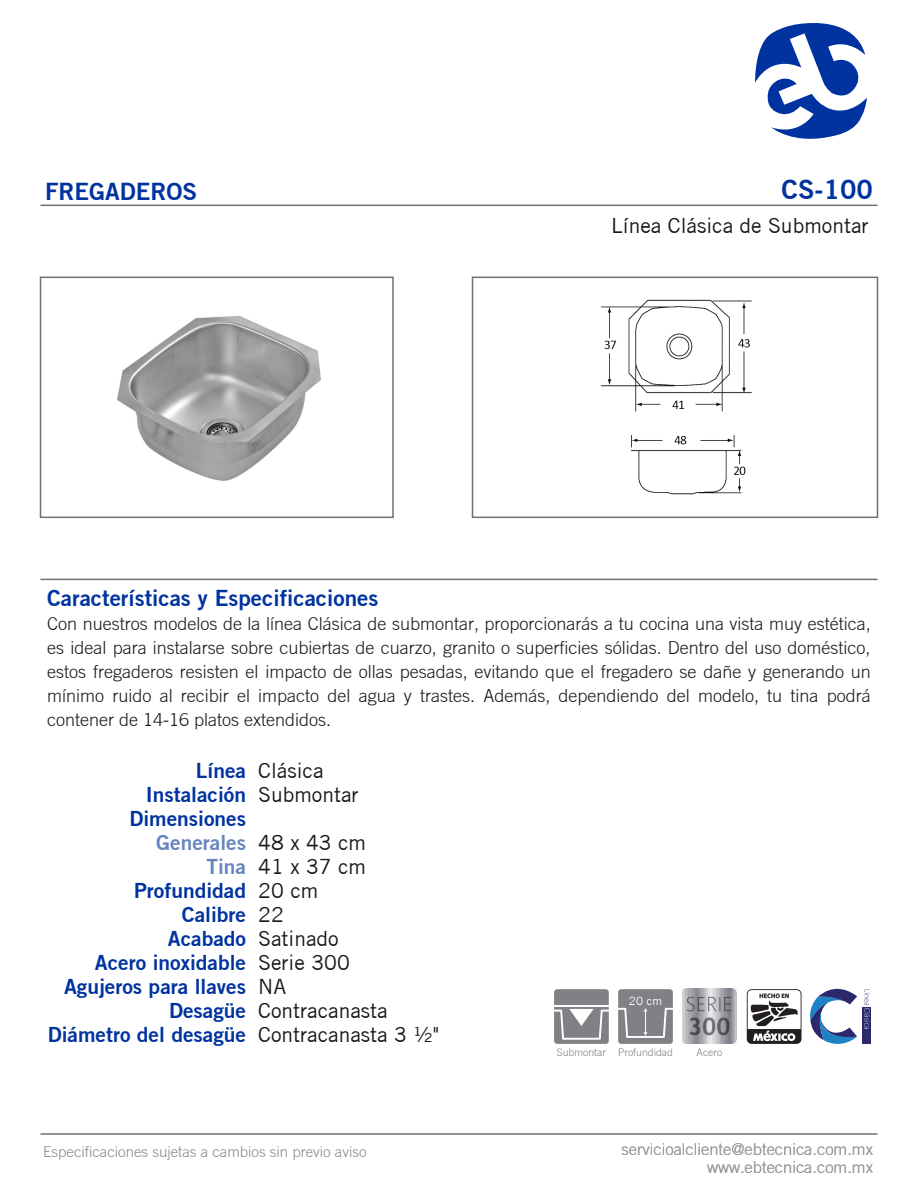
<style>
.page{position:relative;width:918px;height:1188px;background:#fff}
.page>*{position:absolute;margin:0;border:0;box-sizing:border-box;transform-origin:0 0}
.t1{font:700 27px "Trade Gothic No.2";color:#0033a0}
.t2{font:700 24px "Trade Gothic No.2";color:#0033a0}
.t3{font:700 22.5px "Trade Gothic No.2";color:#0033a0}
.t4{font:700 21px/24px "Trade Gothic No.2";color:#0033a0;text-align:right}
.t5{font:21px/24px "Trade Gothic";color:#1a171b}
.t6{font:700 21px/24px "Trade Gothic No.2";color:#6785be;text-align:right}
.t7{font:300 18px/24px "Trade Gothic";color:#1a171b;text-align:justify}
.t8{font:300 16.5px/18px "Trade Gothic";color:#9b9b9d;text-align:right}
.t9{font:300 15px "Trade Gothic";color:#868788}
.t10{font:11.55px "Trade Gothic";color:#fff}
.t11{font:300 10.5px "Trade Gothic";color:#808184}
</style>
<div class="page">
<img style="left:47px;top:276px;width:339px;height:205px">
<div style="left:554px;top:989px;width:55px;height:55px;background:#808184;border-radius:3px"></div>
<hr style="left:554px;top:1005px;width:55px;height:2px;background:#fff">
<svg style="left:554px;top:1009px;width:55px;height:31px"></svg>
<div style="left:618px;top:989px;width:55px;height:55px;background:#808184;border-radius:3px"></div>
<svg style="left:618px;top:1008px;width:55px;height:30px"></svg>
<div style="left:747px;top:989px;width:55px;height:55px;background:#231f20;border-radius:5px"></div>
<svg style="left:748px;top:990px;width:53px;height:51px"></svg>
<img style="left:682px;top:989px;width:55px;height:55px">
<svg style="left:810px;top:989px;width:47px;height:55px"></svg>
<div style="left:863px;top:1007px;width:8px;height:37px;background:#2b286b"></div>
<svg style="left:864px;top:990px;width:6px;height:39px"></svg>
<img style="left:473px;top:276px;width:404px;height:219px">
<hr style="left:40px;top:205px;width:838px;height:1px;background:#707072">
<div style="left:40px;top:277px;width:354px;height:241px;border:2px solid #707072"></div>
<div style="left:472px;top:277px;width:406px;height:241px;border:2px solid #707072"></div>
<hr style="left:40px;top:579px;width:838px;height:1px;background:#707072">
<hr style="left:40px;top:1133px;width:838px;height:2px;background:#707072">
<svg style="left:755px;top:23px;width:112px;height:116px"></svg>
<h2 class="t2" style="left:45px;top:176px;width:154px">FREGADEROS</h2>
<h1 class="t1" style="left:782px;top:172px;width:93px">CS-100</h1>
<p class="t5" style="left:611px;top:213px;width:259px">Línea Clásica de Submontar</p>
<p class="t3" style="left:47px;top:584px;width:333px">Características y Especificaciones</p>
<p class="t7" style="left:47px;top:612px;width:825px">Con nuestros modelos de la línea Clásica de submontar, proporcionarás a tu cocina una vista muy estética, es ideal para instalarse sobre cubiertas de cuarzo, granito o superficies sólidas. Dentro del uso doméstico, estos fregaderos resisten el impacto de ollas pesadas, evitando que el fregadero se dañe y generando un mínimo ruido al recibir el impacto del agua y trastes. Además, dependiendo del modelo, tu tina podrá contener de 14-16 platos extendidos.</p>
<p class="t4" style="left:129px;top:758px;width:118px">Línea<br>Instalación<br>Dimensiones</p>
<p class="t6" style="left:156px;top:830px;width:91px">Generales<br>Tina</p>
<p class="t4" style="left:48px;top:878px;width:200px">Profundidad<br>Calibre<br>Acabado<br>Acero inoxidable<br>Agujeros para llaves<br>Desagüe<br>Diámetro del desagüe</p>
<p class="t5" style="left:258px;top:758px;width:102px">Clásica<br>Submontar</p>
<p class="t5" style="left:258px;top:830px;width:183px">48 x 43 cm<br>41 x 37 cm<br>20 cm<br>22<br>Satinado<br>Serie 300<br>NA<br>Contracanasta<br>Contracanasta 3 ½"</p>
<p class="t9" style="left:43px;top:1143px;width:325px">Especificaciones sujetas a cambios sin previo aviso</p>
<p class="t10" style="left:629px;top:994px;width:35px">20 cm</p>
<p class="t11" style="left:557px;top:1046px;width:118px">Submontar Profundidad</p>
<p class="t11" style="left:697px;top:1046px;width:27px">Acero</p>
<p class="t8" style="left:621px;top:1139px;width:253px">servicioalcliente@ebtecnica.com.mx www.ebtecnica.com.mx</p>
</div>
